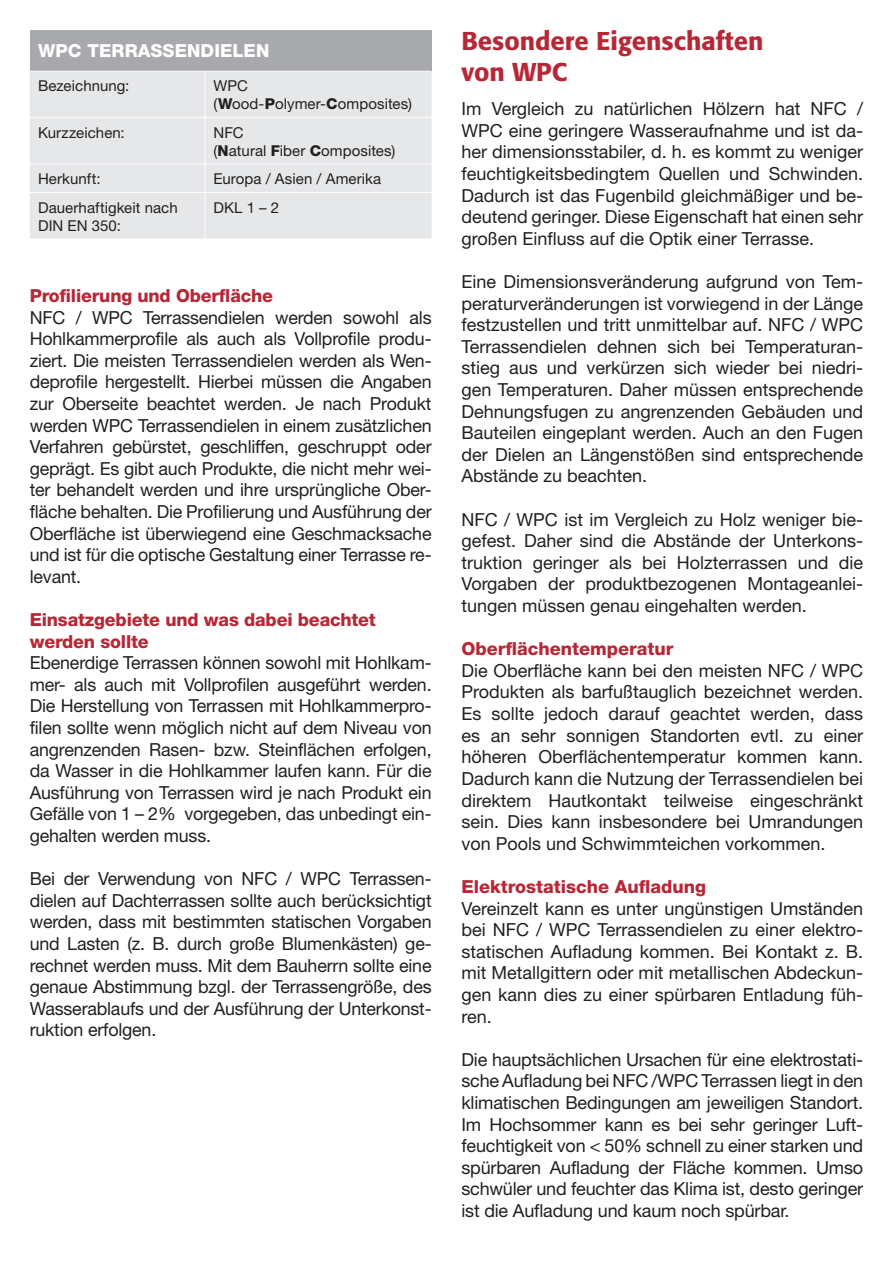
<style>
.page{position:relative;width:893px;height:1263px;background:#fff}
.page>*{position:absolute;margin:0;border:0;box-sizing:border-box;transform-origin:0 0}
.t1{font:500 25.5px/30.6px "Formata";color:#b72837}
.t2{font:18px/21.6px "Helvetica Neue";color:#231f20;text-align:justify}
.t3{font:800 18px/21.6px "Helvetica Neue";letter-spacing:-.01em;color:#b72837}
.t4{font:800 18px "Helvetica Neue";letter-spacing:.005em;color:#fff}
.t5{font:15px/18px "Helvetica Neue";letter-spacing:.005em;color:#231f20}
.s1{font-weight:800}
</style>
<div class="page">
<div style="left:30px;top:30px;width:402px;height:41px;background:#a8a9ad"></div>
<div style="left:30px;top:72px;width:402px;height:167px;background:#e6e7e9"></div>
<hr style="left:30px;top:117px;width:175px;height:1px;background:#fff">
<hr style="left:205px;top:117px;width:227px;height:1px;background:#fff">
<hr style="left:30px;top:164px;width:175px;height:1px;background:#fff">
<hr style="left:205px;top:164px;width:227px;height:1px;background:#fff">
<hr style="left:30px;top:192px;width:175px;height:1px;background:#fff">
<hr style="left:205px;top:192px;width:227px;height:1px;background:#fff">
<hr style="left:205px;top:72px;width:1px;height:45px;background:#fff">
<hr style="left:205px;top:118px;width:1px;height:46px;background:#fff">
<svg style="left:205px;top:165px;width:1px;height:27px"></svg>
<hr style="left:205px;top:193px;width:1px;height:46px;background:#fff">
<p class="t4" style="left:38px;top:40px;width:233px">WPC TERRASSENDIELEN</p>
<p class="t5" style="left:38px;top:77px;width:93px">Bezeichnung:</p>
<p class="t5" style="left:213px;top:77px;width:200px">WPC (<span class="s1">W</span>ood-<span class="s1">P</span>olymer-<span class="s1">C</span>omposites)</p>
<p class="t5" style="left:38px;top:123px;width:88px">Kurzzeichen:</p>
<p class="t5" style="left:213px;top:123px;width:183px">NFC<br>(<span class="s1">N</span>atural <span class="s1">F</span>iber <span class="s1">C</span>omposites)</p>
<p class="t5" style="left:38px;top:170px;width:64px">Herkunft:</p>
<p class="t5" style="left:213px;top:170px;width:169px">Europa / Asien / Amerika</p>
<p class="t5" style="left:38px;top:198px;width:141px">Dauerhaftigkeit nach<br>DIN EN 350:</p>
<p class="t5" style="left:213px;top:198px;width:67px">DKL 1 – 2</p>
<p class="t3" style="left:30px;top:285px;width:245px">Profilierung und Oberfläche</p>
<p class="t2" style="left:30px;top:306px;width:403px">NFC / WPC Terrassendielen werden sowohl als Hohlkammerprofile als auch als Vollprofile produ&shy;ziert. Die meisten Terrassendielen werden als Wen&shy;deprofile hergestellt. Hierbei müssen die Angaben zur Oberseite beachtet werden. Je nach Produkt werden WPC Terrassendielen in einem zusätzlichen Verfahren gebürstet, geschliffen, geschruppt oder geprägt. Es gibt auch Produkte, die nicht mehr wei&shy;ter behandelt werden und ihre ursprüngliche Ober&shy;fläche behalten. Die Profilierung und Ausführung der Oberfläche ist überwiegend eine Geschmacksache und ist für die optische Gestaltung einer Terrasse re&shy;levant.</p>
<p class="t3" style="left:30px;top:609px;width:348px">Einsatzgebiete und was dabei beachtet werden sollte</p>
<p class="t2" style="left:30px;top:652px;width:403px">Ebenerdige Terrassen können sowohl mit Hohlkam&shy;mer- als auch mit Vollprofilen ausgeführt werden.<br>Die Herstellung von Terrassen mit Hohlkammerpro&shy;filen sollte wenn möglich nicht auf dem Niveau von angrenzenden Rasen- bzw. Steinflächen erfolgen, da Wasser in die Hohlkammer laufen kann. Für die Ausführung von Terrassen wird je nach Produkt ein Gefälle von 1 – 2% vorgegeben, das unbedingt ein&shy;gehalten werden muss.</p>
<p class="t2" style="left:30px;top:868px;width:403px">Bei der Verwendung von NFC / WPC Terrassen&shy;dielen auf Dachterrassen sollte auch berücksichtigt werden, dass mit bestimmten statischen Vorgaben und Lasten (z. B. durch große Blumenkästen) ge&shy;rechnet werden muss. Mit dem Bauherrn sollte eine genaue Abstimmung bzgl. der Terrassengröße, des Wasserablaufs und der Ausführung der Unterkonst&shy;ruktion erfolgen.</p>
<h1 class="t1" style="left:461px;top:26px;width:304px">Besondere Eigenschaften von WPC</h1>
<p class="t2" style="left:461px;top:98px;width:403px">Im Vergleich zu natürlichen Hölzern hat NFC / WPC eine geringere Wasseraufnahme und ist da&shy;her dimensionsstabiler, d. h. es kommt zu weniger feuchtigkeitsbedingtem Quellen und Schwinden.<br>Dadurch ist das Fugenbild gleichmäßiger und be&shy;deutend geringer. Diese Eigenschaft hat einen sehr großen Einfluss auf die Optik einer Terrasse.</p>
<p class="t2" style="left:461px;top:271px;width:403px">Eine Dimensionsveränderung aufgrund von Tem&shy;peraturveränderungen ist vorwiegend in der Länge festzustellen und tritt unmittelbar auf. NFC / WPC Terrassendielen dehnen sich bei Temperaturan&shy;stieg aus und verkürzen sich wieder bei niedri&shy;gen Temperaturen. Daher müssen entsprechende Dehnungsfugen zu angrenzenden Gebäuden und Bauteilen eingeplant werden. Auch an den Fugen der Dielen an Längenstößen sind entsprechende Abstände zu beachten.</p>
<p class="t2" style="left:461px;top:508px;width:403px">NFC / WPC ist im Vergleich zu Holz weniger bie&shy;gefest. Daher sind die Abstände der Unterkons&shy;truktion geringer als bei Holzterrassen und die Vorgaben der produktbezogenen Montageanlei&shy;tungen müssen genau eingehalten werden.</p>
<p class="t3" style="left:461px;top:638px;width:214px">Oberflächentemperatur</p>
<p class="t2" style="left:461px;top:659px;width:403px">Die Oberfläche kann bei den meisten NFC / WPC Produkten als barfußtauglich bezeichnet werden.<br>Es sollte jedoch darauf geachtet werden, dass es an sehr sonnigen Standorten evtl. zu einer höheren Oberflächentemperatur kommen kann.<br>Dadurch kann die Nutzung der Terrassendielen bei direktem Hautkontakt teilweise eingeschränkt sein. Dies kann insbesondere bei Umrandungen von Pools und Schwimmteichen vorkommen.</p>
<p class="t3" style="left:461px;top:876px;width:246px">Elektrostatische Aufladung</p>
<p class="t2" style="left:461px;top:897px;width:403px">Vereinzelt kann es unter ungünstigen Umständen bei NFC / WPC Terrassendielen zu einer elektro&shy;statischen Aufladung kommen. Bei Kontakt z. B. mit Metallgittern oder mit metallischen Abdeckun&shy;gen kann dies zu einer spürbaren Entladung füh&shy;ren.</p>
<p class="t2" style="left:461px;top:1048px;width:403px">Die hauptsächlichen Ursachen für eine elektrostati&shy;sche Aufladung bei NFC /WPC Terrassen liegt in den klimatischen Bedingungen am jeweiligen Standort.<br>Im Hochsommer kann es bei sehr geringer Luft&shy;feuchtigkeit von &lt; 50% schnell zu einer starken und spürbaren Aufladung der Fläche kommen. Umso schwüler und feuchter das Klima ist, desto geringer ist die Aufladung und kaum noch spürbar.</p>
</div>
